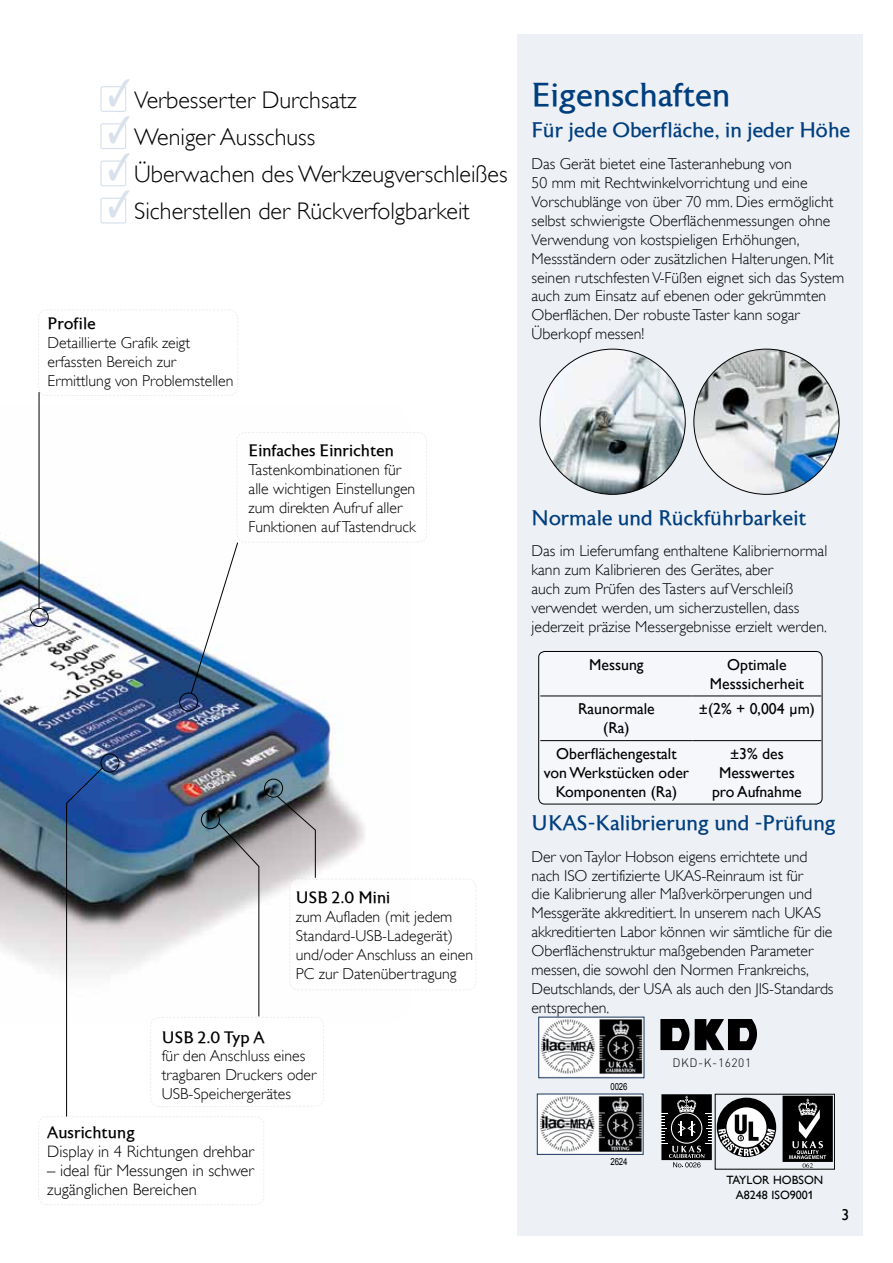
<style>
.page{position:relative;width:893px;height:1263px;background:#fff}
.page>*{position:absolute;margin:0;border:0;box-sizing:border-box;transform-origin:0 0}
.t1{font:38.25px/37.2px "Zapf Dingbats ITC";color:#d9e2ec;text-align:justify;scale:.8 1}
.t2{font:33px "Astoria Roman";color:#003e7e}
.t3{font:300 24px/37px "Gill Alt One";color:#000}
.t4{font:21px "Astoria Roman";color:#003e7e}
.t5{font:300 16.5px/18.9px "Gill Alt One";color:#000}
.t6{font:16.5px "Astoria Roman";color:#000}
.t7{font:300 15.75px/18.9px "Gill Alt One";color:#000}
.t8{font:15.75px/18.9px "Gill Alt One";color:#000;text-align:center}
.t9{font:12px/14.4px "Gill Alt One";color:#000;text-align:center}
.t10{font:300 12px "DIN";letter-spacing:.05em;color:#000}
.t11{font:9.75px "Arial";letter-spacing:-.02em;color:#000;scale:.8 1}
</style>
<div class="page">
<img style="left:0;top:405px;width:333px;height:561px">
<div style="left:517px;top:34px;width:345px;height:1201px;background:#edf1f6"></div>
<div style="left:539px;top:651px;width:283px;height:153px;background:#f5f7fa;border-radius:6px"></div>
<div style="left:179px;top:693px;width:19px;height:18px;border:1px solid #000;border-radius:50%"></div>
<div style="left:101px;top:753px;width:18px;height:19px;border:1px solid #000;border-radius:50%"></div>
<hr style="left:39px;top:392px;width:1px;height:216px;background:#000">
<div style="left:30px;top:608px;width:19px;height:19px;border:1px solid #000;border-radius:50%"></div>
<svg style="left:38px;top:309px;width:200px;height:87px"></svg>
<svg style="left:190px;top:432px;width:237px;height:262px"></svg>
<svg style="left:38px;top:767px;width:438px;height:438px"></svg>
<hr style="left:540px;top:696px;width:153px;height:1px;background:#000">
<hr style="left:693px;top:696px;width:128px;height:1px;background:#000">
<hr style="left:540px;top:740px;width:153px;height:1px;background:#000">
<hr style="left:693px;top:740px;width:128px;height:1px;background:#000">
<div style="left:538px;top:651px;width:284px;height:153px;border:1px solid #000;border-radius:6px"></div>
<img style="left:694px;top:349px;width:145px;height:145px;border-radius:73px">
<img style="left:540px;top:349px;width:145px;height:145px;border-radius:73px">
<div style="left:100px;top:86px;width:26px;height:26px;border:1px solid #d9e2ec;border-radius:2px"></div>
<div style="left:100px;top:123px;width:26px;height:26px;border:1px solid #d9e2ec;border-radius:2px"></div>
<div style="left:100px;top:160px;width:26px;height:26px;border:1px solid #d9e2ec;border-radius:2px"></div>
<div style="left:100px;top:198px;width:26px;height:26px;border:1px solid #d9e2ec;border-radius:2px"></div>
<img style="left:540px;top:1019px;width:102px;height:57px">
<img style="left:539px;top:1096px;width:102px;height:56px">
<svg style="left:660px;top:1019px;width:29px;height:31px"></svg>
<svg style="left:695px;top:1019px;width:62px;height:31px"></svg>
<div style="left:717px;top:1098px;width:59px;height:59px;background:#000;border-radius:50%"></div>
<svg style="left:726px;top:1107px;width:40px;height:40px"></svg>
<svg style="left:718px;top:1115px;width:57px;height:41px"></svg>
<div style="left:783px;top:1096px;width:50px;height:66px;background:#000"></div>
<svg style="left:789px;top:1099px;width:37px;height:68px"></svg>
<div style="left:661px;top:1094px;width:51px;height:66px;background:#000"></div>
<svg style="left:661px;top:1096px;width:51px;height:71px"></svg>
<h1 class="t1" style="left:108px;top:74px;width:30px">✓ ✓ ✓ ✓</h1>
<h3 class="t3" style="left:134px;top:82px;width:224px">Verbesserter Durchsatz</h3>
<h2 class="t2" style="left:531px;top:77px;width:200px">Eigenschaften</h2>
<h3 class="t3" style="left:134px;top:119px;width:375px">Weniger Ausschuss<br>Überwachen des Werkzeugverschleißes<br>Sicherstellen der Rückverfolgbarkeit</h3>
<h3 class="t4" style="left:531px;top:119px;width:320px">Für jede Oberfläche, in jeder Höhe</h3>
<p class="t7" style="left:531px;top:154px;width:314px">Das Gerät bietet eine Tasteranhebung von<br>50 mm mit Rechtwinkelvorrichtung und eine Vorschublänge von über 70 mm. Dies ermöglicht selbst schwierigste Oberflächenmessungen ohne Verwendung von kostspieligen Erhöhungen, Messständern oder zusätzlichen Halterungen. Mit seinen rutschfesten V-Füßen eignet sich das System auch zum Einsatz auf ebenen oder gekrümmten Oberflächen. Der robuste Taster kann sogar Überkopf messen!</p>
<p class="t6" style="left:48px;top:314px;width:50px">Profile</p>
<p class="t7" style="left:48px;top:333px;width:187px">Detaillierte Grafik zeigt erfassten Bereich zur<br>Ermittlung von Problemstellen</p>
<p class="t6" style="left:249px;top:441px;width:147px">Einfaches Einrichten</p>
<p class="t7" style="left:249px;top:460px;width:169px">Tastenkombinationen für alle wichtigen Einstellungen zum direkten Aufruf aller<br>Funktionen auf Tastendruck</p>
<p class="t6" style="left:296px;top:889px;width:96px">USB 2.0 Mini</p>
<p class="t7" style="left:296px;top:907px;width:179px">zum Aufladen (mit jedem<br>Standard-USB-Ladegerät) und/oder Anschluss an einen<br>PC zur Datenübertragung</p>
<p class="t6" style="left:162px;top:1028px;width:104px">USB 2.0 Typ A</p>
<p class="t7" style="left:162px;top:1047px;width:156px">für den Anschluss eines tragbaren Druckers oder<br>USB-Speichergerätes</p>
<p class="t6" style="left:47px;top:1124px;width:89px">Ausrichtung</p>
<p class="t5" style="left:47px;top:1142px;width:208px">Display in 4 Richtungen drehbar</p>
<p class="t5" style="left:47px;top:1161px;width:208px">– ideal für Messungen in schwer zugänglichen Bereichen</p>
<h3 class="t4" style="left:531px;top:506px;width:277px">Normale und Rückführbarkeit</h3>
<p class="t7" style="left:531px;top:541px;width:297px">Das im Lieferumfang enthaltene Kalibriernormal kann zum Kalibrieren des Gerätes, aber<br>auch zum Prüfen des Tasters auf Verschleiß verwendet werden, um sicherzustellen, dass jederzeit präzise Messergebnisse erzielt werden.</p>
<p class="t8" style="left:589px;top:655px;width:56px">Messung</p>
<p class="t8" style="left:710px;top:655px;width:96px">Optimale<br>Messsicherheit</p>
<p class="t8" style="left:578px;top:699px;width:78px">Raunormale (Ra)</p>
<p class="t8" style="left:699px;top:699px;width:118px">±(2% + 0,004 µm)</p>
<p class="t8" style="left:544px;top:744px;width:147px">Oberflächengestalt von Werkstücken oder<br>Komponenten (Ra)</p>
<p class="t8" style="left:712px;top:744px;width:91px">±3% des<br>Messwertes pro Aufnahme</p>
<h3 class="t4" style="left:531px;top:811px;width:306px">UKAS-Kalibrierung und -Prüfung</h3>
<p class="t7" style="left:531px;top:847px;width:303px">Der von Taylor Hobson eigens errichtete und nach ISO zertifizierte UKAS-Reinraum ist für<br>die Kalibrierung aller Maßverkörperungen und Messgeräte akkreditiert. In unserem nach UKAS akkreditierten Labor können wir sämtliche für die Oberflächenstruktur maßgebenden Parameter messen, die sowohl den Normen Frankreichs, Deutschlands, der USA als auch den JIS-Standards entsprechen.</p>
<p class="t11" style="left:611px;top:1080px;width:23px">0026</p>
<p class="t11" style="left:611px;top:1155px;width:23px">2624</p>
<p class="t10" style="left:672px;top:1055px;width:80px">DKD-K-16201</p>
<p class="t9" style="left:726px;top:1173px;width:98px">TAYLOR HOBSON<br>A8248 ISO9001</p>
<p class="t8" style="left:834px;top:1205px;width:17px">33</p>
</div>
